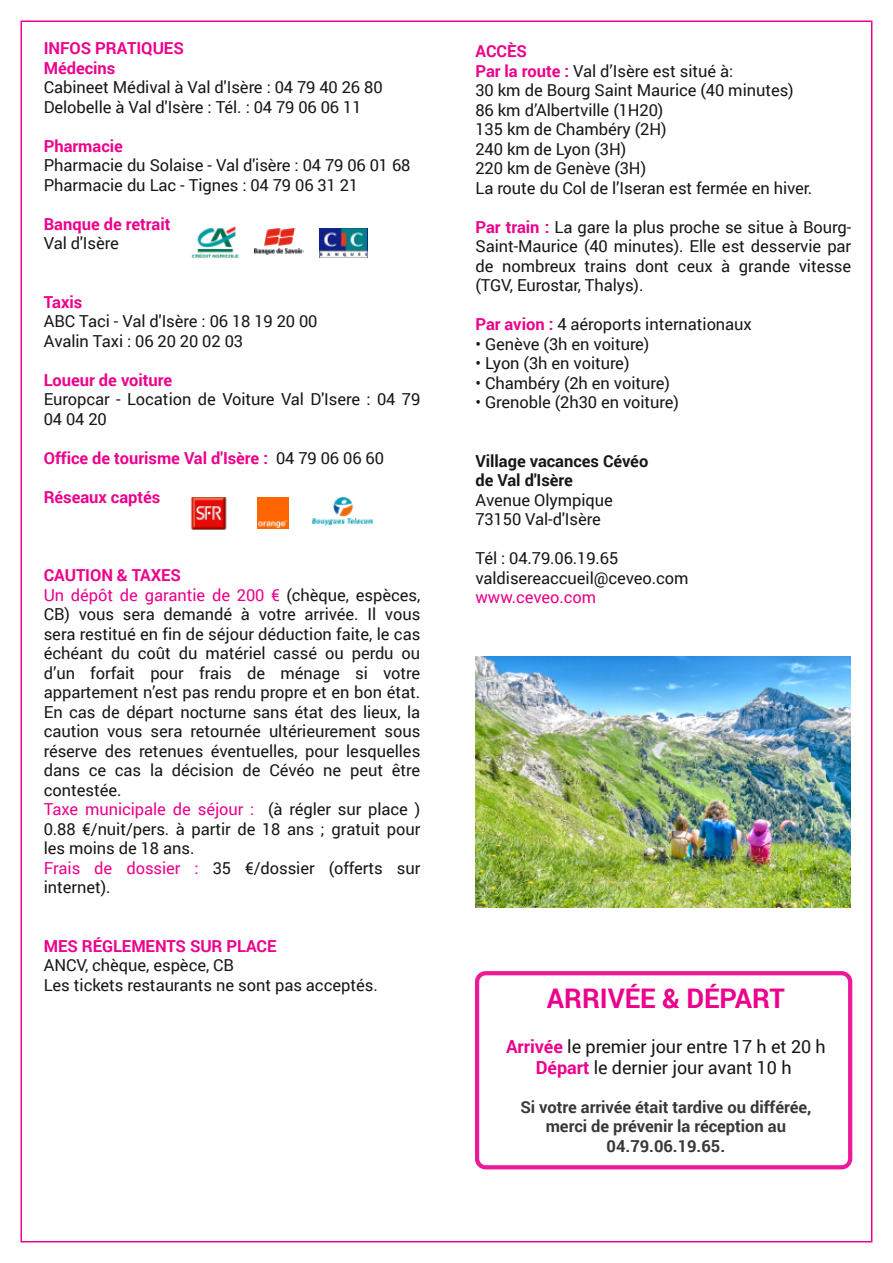
<style>
.page{position:relative;width:893px;height:1263px;background:#fff}
.page>*{position:absolute;margin:0;border:0;box-sizing:border-box;transform-origin:0 0}
.t1{font:700 27px "Roboto";color:#ec008c}
.t2{font:18px/21px "Roboto";color:#181715;text-align:center}
.t3{font:16.5px/19.5px "Roboto";letter-spacing:-.005em;color:#181715}
.t4{font:700 16.5px/19.5px "Roboto";letter-spacing:-.005em;color:#ec008c}
.t5{font:700 16.5px/19.5px "Roboto";color:#3a3939;text-align:center}
.t6{font:700 16.5px/19.5px "Roboto";letter-spacing:-.005em;color:#181715}
.t7{font:16.5px "Roboto";letter-spacing:-.005em;color:#ec008c}
.s1{font-weight:400;color:#181715}
.s2{font-weight:700;color:#ec008c}
.s3{color:#ec008c}
</style>
<div class="page">
<div style="left:475px;top:971px;width:377px;height:198px;border:4px solid #ec008c;border-radius:9px"></div>
<img style="left:190px;top:497px;width:37px;height:33px">
<img style="left:257px;top:497px;width:31px;height:31px">
<img style="left:313px;top:497px;width:60px;height:29px">
<img style="left:255px;top:228px;width:48px;height:26px">
<img style="left:191px;top:226px;width:48px;height:32px">
<img style="left:319px;top:228px;width:49px;height:29px">
<img style="left:476px;top:657px;width:375px;height:250px">
<p class="t4" style="left:44px;top:38px;width:142px">INFOS PRATIQUES<br>Médecins</p>
<p class="t3" style="left:44px;top:77px;width:340px">Cabineet Médival à Val d'Isère : 04 79 40 26 80<br>Delobelle à Val d'Isère : Tél. : 04 79 06 06 11</p>
<p class="t4" style="left:44px;top:136px;width:81px">Pharmacie</p>
<p class="t3" style="left:44px;top:155px;width:368px">Pharmacie du Solaise - Val d'isère : 04 79 06 01 68<br>Pharmacie du Lac - Tignes : 04 79 06 31 21</p>
<p class="t4" style="left:44px;top:214px;width:128px">Banque de retrait</p>
<p class="t3" style="left:44px;top:233px;width:77px">Val d'Isère</p>
<p class="t4" style="left:44px;top:292px;width:40px">Taxis</p>
<p class="t3" style="left:44px;top:311px;width:275px">ABC Taci - Val d'Isère : 06 18 19 20 00<br>Avalin Taxi : 06 20 20 02 03</p>
<p class="t4" style="left:44px;top:370px;width:130px">Loueur de voiture</p>
<p class="t3" style="left:44px;top:389px;width:378px">Europcar - Location de Voiture Val D'Isere : 04 79<br>04 04 20</p>
<p class="t4" style="left:44px;top:448px;width:342px">Office de tourisme Val d'Isère : <span class="s1">04 79 06 06 60</span></p>
<p class="t4" style="left:44px;top:487px;width:118px">Réseaux captés</p>
<p class="t3" style="left:44px;top:565px;width:378px"><span class="s2">CAUTION &amp; TAXES<br></span><span class="s3">Un dépôt de garantie de 200 €</span> (chèque, espèces, CB) vous sera demandé à votre arrivée. Il vous sera restitué en fin de séjour déduction faite, le cas échéant du coût du matériel cassé ou perdu ou d’un forfait pour frais de ménage si votre appartement n’est pas rendu propre et en bon état.<br>En cas de départ nocturne sans état des lieux, la caution vous sera retournée ultérieurement sous réserve des retenues éventuelles, pour lesquelles dans ce cas la décision de Cévéo ne peut être contestée.<br><span class="s3">Taxe municipale de séjour :</span> (à régler sur place )<br>0.88 €/nuit/pers. à partir de 18 ans ; gratuit pour les moins de 18 ans.<br><span class="s3">Frais de dossier :</span> 35 €/dossier (offerts sur internet).</p>
<p class="t4" style="left:44px;top:935px;width:234px">MES RÉGLEMENTS SUR PLACE</p>
<p class="t3" style="left:44px;top:955px;width:335px">ANCV, chèque, espèce, CB<br>Les tickets restaurants ne sont pas acceptés.</p>
<p class="t3" style="left:475px;top:41px;width:338px"><span class="s2">ACCÈS<br>Par la route :</span> Val d’Isère est situé à:<br>30 km de Bourg Saint Maurice (40 minutes)<br>86 km d’Albertville (1H20)<br>135 km de Chambéry (2H)<br>240 km de Lyon (3H)<br>220 km de Genève (3H)<br>La route du Col de l’Iseran est fermée en hiver.</p>
<p class="t3" style="left:475px;top:217px;width:377px;text-align:justify"><span class="s2">Par train :</span> La gare la plus proche se situe à Bourg-Saint-Maurice (40 minutes). Elle est desservie par de nombreux trains dont ceux à grande vitesse (TGV, Eurostar, Thalys).</p>
<p class="t3" style="left:475px;top:314px;width:278px"><span class="s2">Par avion :</span> 4 aéroports internationaux</p>
<p class="t3" style="left:475px;top:334px;width:175px">• Genève (3h en voiture)</p>
<p class="t3" style="left:475px;top:353px;width:156px">• Lyon (3h en voiture)</p>
<p class="t3" style="left:475px;top:373px;width:196px">• Chambéry (2h en voiture)</p>
<p class="t3" style="left:475px;top:392px;width:205px">• Grenoble (2h30 en voiture)</p>
<p class="t6" style="left:475px;top:451px;width:174px">Village vacances Cévéo de Val d'Isère</p>
<p class="t3" style="left:475px;top:490px;width:139px">Avenue Olympique<br>73150 Val-d'Isère</p>
<p class="t3" style="left:475px;top:548px;width:215px">Tél : 04.79.06.19.65 valdisereaccueil@ceveo.com</p>
<p class="t7" style="left:475px;top:586px;width:122px">www.ceveo.com</p>
<h1 class="t1" style="left:547px;top:980px;width:239px">ARRIVÉE &amp; DÉPART</h1>
<p class="t2" style="left:506px;top:1035px;width:321px"><span class="s2">Arrivée</span> le premier jour entre 17 h et 20 h<br><span class="s2">Départ</span> le dernier jour avant 10 h</p>
<p class="t5" style="left:520px;top:1097px;width:293px">Si votre arrivée était tardive ou différée, merci de prévenir la réception au<br>04.79.06.19.65.</p>
</div>
